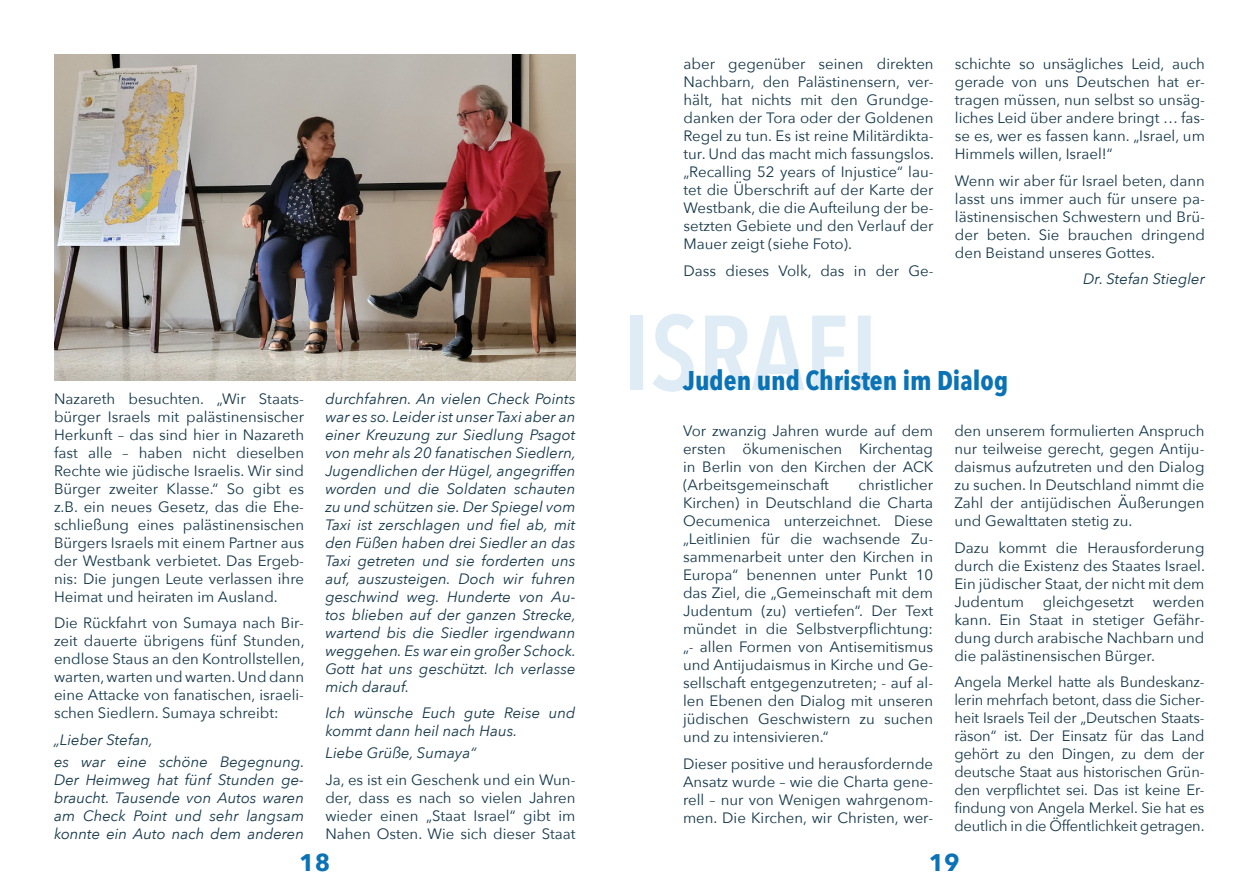
<style>
.page{position:relative;width:1259px;height:893px;background:#fff}
.page>*{position:absolute;margin:0;border:0;box-sizing:border-box;transform-origin:0 0}
.t1{font:600 105px "Avenir Next Condensed";color:#0a72b5}
.t2{font:700 27px "Avenir Next Condensed";color:#0a72b5}
.Fließtext{font:700 24px "Avenir Next";color:#0a72b5}
.Fließtext-2{font:15px/18px "Avenir Next";color:#153748;text-align:justify}
.Fließtext-3{font:italic 15px/18px "Avenir Next";color:#153748;text-align:justify}
</style>
<div class="page">
<img style="left:54px;top:54px;width:521px;height:326px">
<p class="Fließtext-2" style="left:54px;top:389px;width:252px">Nazareth besuchten. „Wir Staats&shy;bürger Israels mit palästinensischer Herkunft – das sind hier in Nazareth fast alle – haben nicht dieselben Rechte wie jüdische Israelis. Wir sind Bürger zweiter Klasse.“ So gibt es z.B. ein neues Gesetz, das die Ehe&shy;schließung eines palästinensischen Bürgers Israels mit einem Partner aus der Westbank verbietet. Das Ergeb&shy;nis: Die jungen Leute verlassen ihre Heimat und heiraten im Ausland.</p>
<p class="Fließtext-2" style="left:54px;top:613px;width:252px">Die Rückfahrt von Sumaya nach Bir&shy;zeit dauerte übrigens fünf Stunden, endlose Staus an den Kontrollstellen, warten, warten und warten. Und dann eine Attacke von fanatischen, israeli&shy;schen Siedlern. Sumaya schreibt:</p>
<p class="Fließtext-3" style="left:54px;top:730px;width:101px">„Lieber Stefan,</p>
<p class="Fließtext-3" style="left:54px;top:752px;width:252px">es war eine schöne Begegnung.<br>Der Heimweg hat fünf Stunden ge&shy;braucht. Tausende von Autos waren am Check Point und sehr langsam konnte ein Auto nach dem anderen</p>
<p class="Fließtext-3" style="left:325px;top:389px;width:252px">durchfahren. An vielen Check Points war es so. Leider ist unser Taxi aber an einer Kreuzung zur Siedlung Psagot von mehr als 20 fanatischen Siedlern, Jugendlichen der Hügel, angegriffen worden und die Soldaten schauten zu und schützen sie. Der Spiegel vom Taxi ist zerschlagen und fiel ab, mit den Füßen haben drei Siedler an das Taxi getreten und sie forderten uns auf, auszusteigen. Doch wir fuhren geschwind weg. Hunderte von Au&shy;tos blieben auf der ganzen Strecke, wartend bis die Siedler irgendwann weggehen. Es war ein großer Schock.<br>Gott hat uns geschützt. Ich verlasse mich darauf.</p>
<p class="Fließtext-3" style="left:325px;top:703px;width:251px">Ich wünsche Euch gute Reise und kommt dann heil nach Haus.</p>
<p class="Fließtext-3" style="left:325px;top:743px;width:152px">Liebe Grüße, Sumaya“</p>
<p class="Fließtext-2" style="left:325px;top:770px;width:252px">Ja, es ist ein Geschenk und ein Wun&shy;der, dass es nach so vielen Jahren wieder einen „Staat Israel“ gibt im Nahen Osten. Wie sich dieser Staat</p>
<p class="Fließtext-2" style="left:683px;top:54px;width:252px">aber gegenüber seinen direkten Nachbarn, den Palästinensern, ver&shy;hält, hat nichts mit den Grundge&shy;danken der Tora oder der Goldenen Regel zu tun. Es ist reine Militärdikta&shy;tur. Und das macht mich fassungslos. „Recalling 52 years of Injustice“ lau&shy;tet die Überschrift auf der Karte der Westbank, die die Aufteilung der be&shy;setzten Gebiete und den Verlauf der Mauer zeigt (siehe Foto).</p>
<p class="Fließtext-2" style="left:683px;top:261px;width:252px">Dass dieses Volk, das in der Ge-</p>
<p class="Fließtext-2" style="left:955px;top:54px;width:252px">schichte so unsägliches Leid, auch gerade von uns Deutschen hat er&shy;tragen müssen, nun selbst so unsäg&shy;liches Leid über andere bringt … fas&shy;se es, wer es fassen kann. „Israel, um Himmels willen, Israel!“</p>
<p class="Fließtext-2" style="left:955px;top:171px;width:252px">Wenn wir aber für Israel beten, dann lasst uns immer auch für unsere pa&shy;lästinensischen Schwestern und Brü&shy;der beten. Sie brauchen dringend den Beistand unseres Gottes.</p>
<p class="Fließtext-3" style="left:1083px;top:269px;width:123px">Dr. Stefan Stiegler</p>
<h1 class="t1" style="left:622px;top:262px;width:271px">ISRAEL</h1>
<p class="t2" style="left:683px;top:364px;width:327px">Juden und Christen im Dialog</p>
<p class="Fließtext-2" style="left:683px;top:421px;width:252px">Vor zwanzig Jahren wurde auf dem ersten ökumenischen Kirchentag in Berlin von den Kirchen der ACK (Arbeitsgemeinschaft</p>
<p class="Fließtext-2" style="left:954px;top:421px;width:252px">den unserem formulierten Anspruch nur teilweise gerecht, gegen Antiju&shy;daismus aufzutreten und den Dialog zu suchen. In Deutschland nimmt die Zahl der antijüdischen Äußerungen und Gewalttaten stetig zu.</p>
<p class="Fließtext-2" style="left:954px;top:538px;width:252px">Dazu kommt die Herausforderung durch die Existenz des Staates Israel.<br>Ein jüdischer Staat, der nicht mit dem Judentum gleichgesetzt werden kann. Ein Staat in stetiger Gefähr&shy;dung durch arabische Nachbarn und die palästinensischen Bürger.</p>
<p class="Fließtext-2" style="left:954px;top:672px;width:252px">Angela Merkel hatte als Bundeskanz&shy;lerin mehrfach betont, dass die Sicher&shy;heit Israels Teil der „Deutschen Staats&shy;räson“ ist. Der Einsatz für das Land gehört zu den Dingen, zu dem der deutsche Staat aus historischen Grün&shy;den verpflichtet sei. Das ist keine Er&shy;findung von Angela Merkel. Sie hat es deutlich in die Öffentlichkeit getragen.</p>
<p class="Fließtext-2" style="left:683px;top:475px;width:252px;text-indent:175px">christlicher Kirchen) in Deutschland die Charta Oecumenica unterzeichnet. Diese „Leitlinien für die wachsende Zu&shy;sammenarbeit unter den Kirchen in Europa“ benennen unter Punkt 10 das Ziel, die „Gemeinschaft mit dem Judentum (zu) vertiefen“. Der Text mündet in die Selbstverpflichtung: „- allen Formen von Antisemitismus und Antijudaismus in Kirche und Ge&shy;sellschaft entgegenzutreten; - auf al&shy;len Ebenen den Dialog mit unseren jüdischen Geschwistern zu suchen und zu intensivieren.“</p>
<p class="Fließtext-2" style="left:683px;top:754px;width:252px">Dieser positive und herausfordernde Ansatz wurde – wie die Charta gene&shy;rell – nur von Wenigen wahrgenom&shy;men. Die Kirchen, wir Christen, wer-</p>
<p class="Fließtext" style="left:299px;top:842px;width:33px">18</p>
<p class="Fließtext" style="left:928px;top:842px;width:33px">19</p>
</div>
